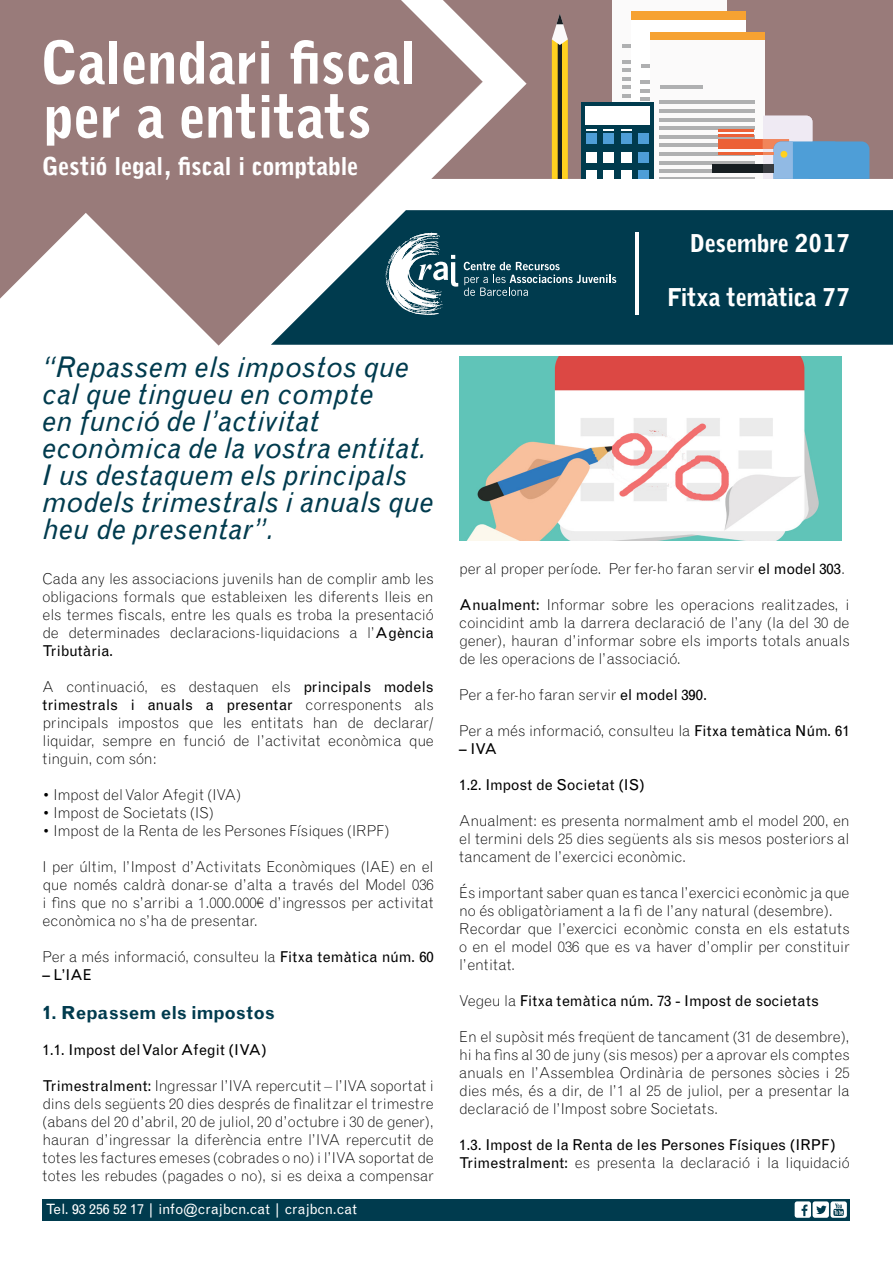
<style>
.page{position:relative;width:893px;height:1263px;background:#fff}
.page>*{position:absolute;margin:0;border:0;box-sizing:border-box;transform-origin:0 0}
.t1{font:900 57px/54px "Grotesque MT Std";letter-spacing:-.015em;color:#fff}
.t2{font:italic 28.5px/27px "Grotesque MT Std";letter-spacing:.01em;color:#003b4e}
.t3{font:900 24px "Grotesque MT Std";letter-spacing:-.015em;color:#fff}
.t4{font:700 18px "Grotesque MT Std";color:#003b4e}
.t5{font:300 15px/18px "Grotesque MT Std";letter-spacing:-.01em;color:#000;text-align:justify}
.t6{font:15px/18px "Grotesque MT Std";color:#000}
.t7{font:14.25px "Grotesque MT Std";color:#fff}
.s1{font-weight:400}
.s2{font-weight:300}
</style>
<div class="page">
<div style="left:43px;top:1199px;width:807px;height:21px;background:#003b4e"></div>
<div style="left:830px;top:1201px;width:17px;height:17px;background:#fff;border-radius:2px"></div>
<svg style="left:795px;top:1201px;width:49px;height:17px"></svg>
<svg style="left:0;top:0;width:431px;height:346px;fill:#997b7a"></svg>
<svg style="left:271px;top:210px;width:622px;height:135px;background:#1b4d5e"></svg>
<svg style="left:431px;top:0;width:462px;height:179px;background:#a78e8d"></svg>
<div style="left:612px;top:0;width:115px;height:160px;background:#fbfafa"></div>
<hr style="left:622px;top:44px;width:43px;height:4px;background:#afb0b1">
<hr style="left:622px;top:60px;width:95px;height:3px;background:#afb0b1">
<hr style="left:622px;top:68px;width:95px;height:4px;background:#afb0b1">
<hr style="left:622px;top:77px;width:95px;height:4px;background:#afb0b1">
<hr style="left:622px;top:85px;width:95px;height:4px;background:#afb0b1">
<hr style="left:622px;top:94px;width:95px;height:4px;background:#afb0b1">
<div style="left:631px;top:11px;width:115px;height:9px;background:#f6a232"></div>
<div style="left:631px;top:20px;width:115px;height:159px;background:#fff"></div>
<hr style="left:641px;top:65px;width:43px;height:3px;background:#afb0b1">
<hr style="left:641px;top:80px;width:95px;height:4px;background:#afb0b1">
<hr style="left:641px;top:89px;width:95px;height:3px;background:#afb0b1">
<hr style="left:641px;top:97px;width:95px;height:4px;background:#afb0b1">
<div style="left:650px;top:32px;width:114px;height:9px;background:#f6a232"></div>
<div style="left:650px;top:41px;width:114px;height:138px;background:#fbfafa"></div>
<hr style="left:660px;top:85px;width:43px;height:4px;background:#afb0b1">
<hr style="left:660px;top:101px;width:95px;height:3px;background:#afb0b1">
<hr style="left:660px;top:109px;width:95px;height:4px;background:#afb0b1">
<hr style="left:660px;top:118px;width:95px;height:3px;background:#afb0b1">
<hr style="left:660px;top:126px;width:95px;height:4px;background:#afb0b1">
<hr style="left:660px;top:135px;width:95px;height:4px;background:#afb0b1">
<hr style="left:660px;top:143px;width:95px;height:4px;background:#afb0b1">
<hr style="left:660px;top:152px;width:95px;height:4px;background:#afb0b1">
<hr style="left:660px;top:161px;width:95px;height:3px;background:#afb0b1">
<svg style="left:660px;top:169px;width:89px;height:4px"></svg>
<hr style="left:660px;top:178px;width:95px;height:1px;background:#afb0b1">
<div style="left:712px;top:164px;width:100px;height:8px;background:#171e22"></div>
<div style="left:718px;top:139px;width:71px;height:10px;background:#ec6136"></div>
<hr style="left:718px;top:152px;width:71px;height:2px;background:#ec6136">
<hr style="left:718px;top:134px;width:36px;height:2px;background:#ec6136">
<hr style="left:718px;top:129px;width:36px;height:3px;background:#ec6136">
<svg style="left:552px;top:13px;width:16px;height:166px;background:#c0a33a"></svg>
<svg style="left:749px;top:116px;width:120px;height:63px;background:#93a7bf"></svg>
<div style="left:582px;top:102px;width:72px;height:77px;background:#003b4e"></div>
<div style="left:586px;top:134px;width:10px;height:10px;background:#4e9ed7"></div>
<div style="left:586px;top:152px;width:10px;height:10px;background:#fff"></div>
<div style="left:586px;top:170px;width:10px;height:9px;background:#fff"></div>
<div style="left:604px;top:134px;width:10px;height:10px;background:#4e9ed7"></div>
<div style="left:604px;top:152px;width:10px;height:10px;background:#fff"></div>
<div style="left:604px;top:170px;width:10px;height:9px;background:#fff"></div>
<div style="left:621px;top:134px;width:10px;height:10px;background:#4e9ed7"></div>
<svg style="left:586px;top:129px;width:10px;height:2px"></svg>
<svg style="left:604px;top:129px;width:10px;height:2px"></svg>
<svg style="left:621px;top:129px;width:10px;height:2px"></svg>
<div style="left:621px;top:152px;width:10px;height:10px;background:#fff"></div>
<div style="left:621px;top:170px;width:10px;height:9px;background:#fff"></div>
<div style="left:639px;top:134px;width:10px;height:10px;background:#4e9ed7"></div>
<div style="left:639px;top:152px;width:10px;height:10px;background:#4e9ed7"></div>
<div style="left:639px;top:170px;width:10px;height:9px;background:#4e9ed7"></div>
<div style="left:585px;top:106px;width:65px;height:19px;background:#fff"></div>
<svg style="left:464px;top:262px;width:152px;height:34px;background:#285a6a"></svg>
<svg style="left:385px;top:233px;width:73px;height:82px"></svg>
<hr style="left:635px;top:232px;width:3px;height:83px;background:#fff">
<img style="left:459px;top:356px;width:383px;height:185px">
<h1 class="t1" style="left:43px;top:36px;width:376px">Calendari fiscal per a entitats</h1>
<h3 class="t3" style="left:43px;top:152px;width:317px">Gestió legal, fiscal i comptable</h3>
<h2 class="t2" style="left:43px;top:354px;width:392px">“Repassem els impostos que cal que tingueu en compte<br>en funció de l’activitat econòmica de la vostra entitat.<br>I us destaquem els principals models trimestrals i anuals que heu de presentar”.</h2>
<p class="t5" style="left:43px;top:570px;width:393px">Cada any les associacions juvenils han de complir amb les obligacions formals que estableixen les diferents lleis en els termes fiscals, entre les quals es troba la presentació de determinades declaracions-liquidacions a l’<span class="s1">Agència Tributària.</span></p>
<p class="t5" style="left:43px;top:678px;width:393px">A continuació, es destaquen els <span class="s1">principals models trimestrals i anuals a presentar</span> corresponents als principals impostos que les entitats han de declarar/ liquidar, sempre en funció de l’activitat econòmica que tinguin, com són:</p>
<p class="t5" style="left:43px;top:786px;width:200px">• Impost del Valor Afegit (IVA)</p>
<p class="t5" style="left:43px;top:804px;width:173px">• Impost de Societats (IS)</p>
<p class="t5" style="left:43px;top:822px;width:348px">• Impost de la Renta de les Persones Físiques (IRPF)</p>
<p class="t5" style="left:43px;top:858px;width:393px">I per últim, l’Impost d’Activitats Econòmiques (IAE) en el que només caldrà donar-se d’alta a través del Model 036 i fins que no s’arribi a 1.000.000€ d’ingressos per activitat econòmica no s’ha de presentar.</p>
<p class="t5" style="left:43px;top:948px;width:393px">Per a més informació, consulteu la <span class="s1">Fitxa temàtica núm. 60</span></p>
<p class="t6" style="left:43px;top:966px;width:51px">– L’IAE</p>
<p class="t4" style="left:43px;top:1002px;width:234px">1. Repassem els impostos</p>
<p class="t6" style="left:43px;top:1041px;width:226px">1.1. Impost del Valor Afegit (IVA)</p>
<p class="t5" style="left:43px;top:1077px;width:393px"><span class="s1">Trimestralment:</span> Ingressar l’IVA repercutit – l’IVA soportat i dins dels següents 20 dies després de finalitzar el trimestre (abans del 20 d’abril, 20 de juliol, 20 d’octubre i 30 de gener), hauran d’ingressar la diferència entre l’IVA repercutit de totes les factures emeses (cobrades o no) i l’IVA soportat de totes les rebudes (pagades o no), si es deixa a compensar</p>
<p class="t7" style="left:46px;top:1200px;width:313px">Tel. 93 256 52 17 | info@crajbcn.cat | crajbcn.cat</p>
<h3 class="t3" style="left:689px;top:229px;width:163px">Desembre 2017</h3>
<h3 class="t3" style="left:667px;top:283px;width:185px">Fitxa temàtica 77</h3>
<p class="t5" style="left:459px;top:560px;width:387px">per al proper període. Per fer-ho faran servir <span class="s1">el model 303</span>.</p>
<p class="t5" style="left:459px;top:596px;width:392px"><span class="s1">Anualment:</span> Informar sobre les operacions realitzades, i coincidint amb la darrera declaració de l’any (la del 30 de gener), hauran d’informar sobre els imports totals anuals de les operacions de l’associació.</p>
<p class="t5" style="left:459px;top:686px;width:249px">Per a fer-ho faran servir <span class="s1">el model 390.</span></p>
<p class="t5" style="left:459px;top:722px;width:392px">Per a més informació, consulteu la <span class="s1">Fitxa temàtica Núm. 61</span></p>
<p class="t6" style="left:459px;top:740px;width:40px">– IVA</p>
<p class="t6" style="left:459px;top:776px;width:187px">1.2. Impost de Societat (IS)</p>
<p class="t5" style="left:459px;top:812px;width:392px">Anualment: es presenta normalment amb el model 200, en el termini dels 25 dies següents als sis mesos posteriors al tancament de l’exercici econòmic.</p>
<p class="t5" style="left:459px;top:884px;width:392px;text-align:left">És important saber quan es tanca l’exercici econòmic ja que no és obligatòriament a la fi de l’any natural (desembre).<br>Recordar que l’exercici econòmic consta en els estatuts o en el model 036 que es va haver d’omplir per constituir l’entitat.</p>
<p class="t6" style="left:459px;top:992px;width:361px"><span class="s2">Vegeu la</span> Fitxa temàtica núm. 73 - Impost de societats</p>
<p class="t5" style="left:459px;top:1028px;width:392px">En el supòsit més freqüent de tancament (31 de desembre), hi ha fins al 30 de juny (sis mesos) per a aprovar els comptes anuals en l’Assemblea Ordinària de persones sòcies i 25 dies més, és a dir, de l’1 al 25 de juliol, per a presentar la declaració de l’Impost sobre Societats.</p>
<p class="t6" style="left:459px;top:1136px;width:392px">1.3. Impost de la Renta de les Persones Físiques (IRPF)<br>Trimestralment: <span class="s2">es presenta la declaració i la liquidació</span></p>
</div>
